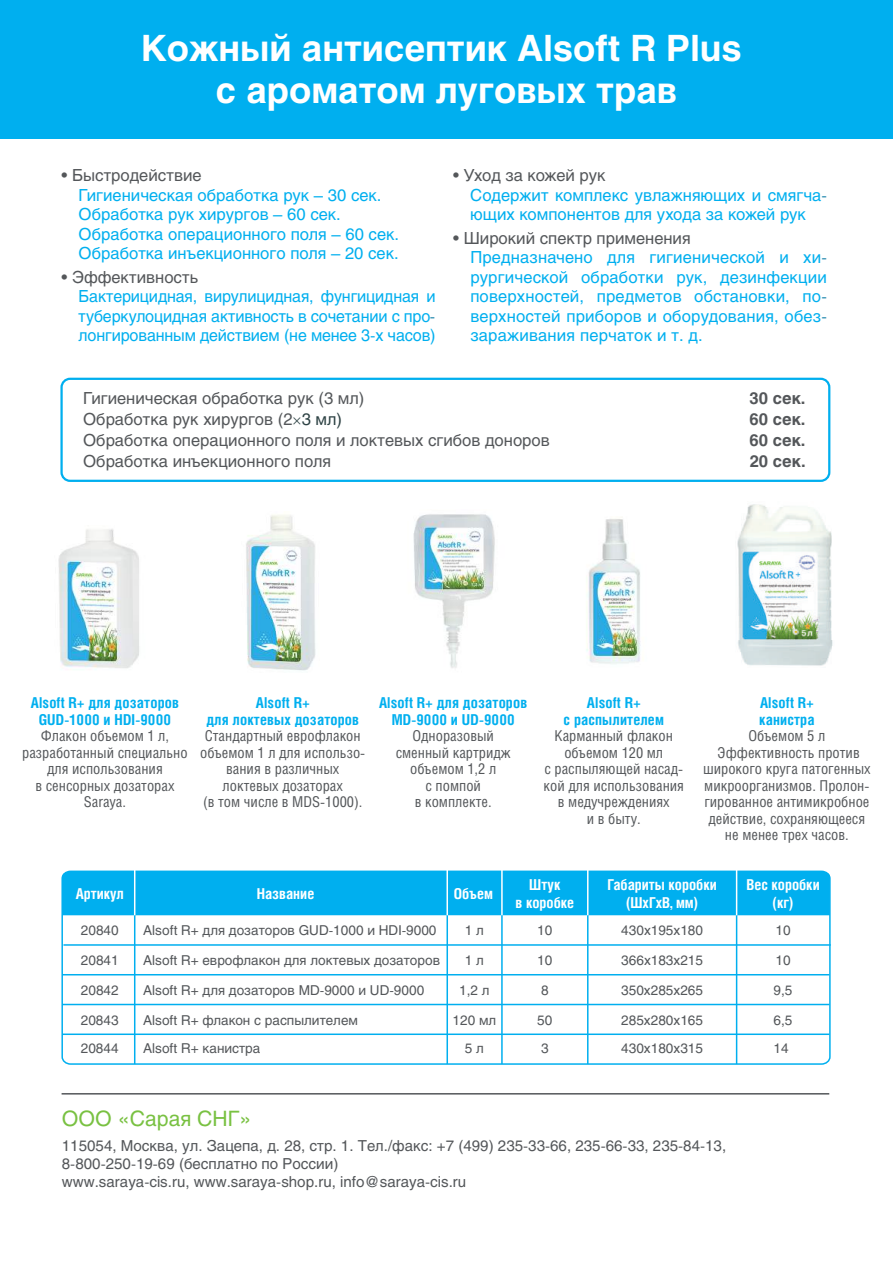
<style>
.page{position:relative;width:893px;height:1263px;background:#fff}
.page>*{position:absolute;margin:0;border:0;box-sizing:border-box;transform-origin:0 0}
.t1{font:700 36px/42px "Helios C";color:#fff;text-align:center}
.t2{font:21px "Helios C";color:#79c142}
.t3{font:16.5px/19.5px "Helios C";color:#00afef}
.t4{font:16.5px "Helios C";color:#54575a}
.t5{font:700 16.5px "Helios C";color:#54575a}
.t6{font:15px/16.5px "Helios Cond C";color:#54575a;text-align:center}
.t7{font:15px/18px "Helios C";color:#54575a}
.t8{font:700 15px/16.5px "Helios Cond C";letter-spacing:.01em;color:#00afef;text-align:center}
.t9{font:700 15px/18px "Helios Cond C";color:#fff;text-align:center}
.t10{font:13.5px "Helios C";color:#54575a}
.s1{color:#54575a}
.s2{color:#2d4244}
</style>
<div class="page">
<div style="left:0;top:0;width:893px;height:138px;background:#00afef"></div>
<img style="left:58px;top:529px;width:81px;height:139px">
<img style="left:246px;top:514px;width:70px;height:157px">
<img style="left:413px;top:514px;width:82px;height:154px">
<img style="left:586px;top:519px;width:55px;height:145px">
<img style="left:737px;top:504px;width:96px;height:162px">
<div style="left:60px;top:378px;width:770px;height:104px;border:2px solid #00afef;border-radius:9px"></div>
<svg style="left:61px;top:870px;width:770px;height:195px"></svg>
<div style="left:62px;top:871px;width:768px;height:44px;background:#00afef"></div>
<hr style="left:63px;top:944px;width:768px;height:2px;background:#00afef">
<hr style="left:62px;top:974px;width:767px;height:1px;background:#00afef">
<hr style="left:62px;top:1004px;width:767px;height:1px;background:#00afef">
<hr style="left:62px;top:1033px;width:767px;height:2px;background:#00afef">
<hr style="left:134px;top:899px;width:1px;height:165px;background:#00afef">
<hr style="left:446px;top:899px;width:2px;height:165px;background:#00afef">
<hr style="left:501px;top:899px;width:2px;height:165px;background:#00afef">
<hr style="left:587px;top:899px;width:1px;height:165px;background:#00afef">
<hr style="left:736px;top:899px;width:1px;height:165px;background:#00afef">
<hr style="left:134px;top:868px;width:1px;height:47px;background:#fff">
<hr style="left:446px;top:868px;width:2px;height:47px;background:#fff">
<hr style="left:501px;top:868px;width:2px;height:47px;background:#fff">
<hr style="left:587px;top:868px;width:1px;height:47px;background:#fff">
<hr style="left:736px;top:868px;width:1px;height:47px;background:#fff">
<hr style="left:62px;top:1093px;width:767px;height:1px;background:#54575a">
<h1 class="t1" style="left:141px;top:27px;width:602px">Кожный антисептик Alsoft R Plus c ароматом луговых трав</h1>
<p class="t4" style="left:62px;top:165px;width:142px">• Быстродействие</p>
<p class="t3" style="left:79px;top:185px;width:322px">Гигиеническая обработка рук – 30 сек.<br>Обработка рук хирургов – 60 сек.<br>Обработка операционного поля – 60 сек.<br>Обработка инъекционного поля – 20 сек.</p>
<p class="t4" style="left:62px;top:267px;width:138px">• Эффективность</p>
<p class="t3" style="left:79px;top:287px;width:359px;text-align:justify">Бактерицидная, вирулицидная, фунгицидная и туберкулоцидная активность в сочетании с про&shy;лонгированным действием (не менее 3-х часов)</p>
<p class="t3" style="left:470px;top:165px;width:358px;text-indent:-17px"><span class="s1">• Уход за кожей рук<br></span>Содержит комплекс увлажняющих и смягча&shy;ющих компонентов для ухода за кожей рук</p>
<p class="t3" style="left:470px;top:228px;width:358px;text-indent:-17px"><span class="s1">• Широкий спектр применения<br></span>Предназначено для гигиенической и хи&shy;рургической обработки рук, дезинфекции поверхностей, предметов обстановки, по&shy;верхностей приборов и оборудования, обез&shy;зараживания перчаток и т. д.</p>
<p class="t4" style="left:83px;top:388px;width:283px">Гигиеническая обработка рук (3 мл)</p>
<p class="t5" style="left:750px;top:388px;width:57px">30 сек.</p>
<p class="t4" style="left:83px;top:409px;width:261px">Обработка рук хирургов (2 <span class="s2">3 мл)</span></p>
<p class="t5" style="left:750px;top:409px;width:57px">60 сек.</p>
<p class="t4" style="left:83px;top:430px;width:468px">Обработка операционного поля и локтевых сгибов доноров</p>
<p class="t5" style="left:750px;top:430px;width:57px">60 сек.</p>
<p class="t4" style="left:83px;top:451px;width:249px">Обработка инъекционного поля</p>
<p class="t5" style="left:750px;top:451px;width:57px">20 сек.</p>
<p class="t8" style="left:31px;top:694px;width:150px">Alsoft R+ для дозаторов<br>GUD-1000 и HDI-9000</p>
<p class="t6" style="left:22px;top:727px;width:167px">Флакон объемом 1 л, разработанный специально для использования<br>в сенсорных дозаторах<br>Saraya.</p>
<p class="t8" style="left:206px;top:694px;width:154px">Alsoft R+<br>для локтевых дозаторов</p>
<p class="t6" style="left:200px;top:727px;width:167px">Стандартный еврофлакон объемом 1 л для использо&shy;вания в различных локтевых дозаторах<br>(в том числе в MDS-1000).</p>
<p class="t8" style="left:379px;top:694px;width:150px">Alsoft R+ для дозаторов<br>MD-9000 и UD-9000</p>
<p class="t6" style="left:396px;top:727px;width:117px">Одноразовый сменный картридж объемом 1,2 л<br>с помпой<br>в комплекте.</p>
<p class="t8" style="left:564px;top:694px;width:102px">Alsoft R+<br>с распылителем</p>
<p class="t6" style="left:543px;top:727px;width:142px">Карманный флакон объемом 120 мл<br>с распыляющей насад&shy;кой для использования в медучреждениях<br>и в быту.</p>
<p class="t8" style="left:759px;top:694px;width:57px;text-align:left">Alsoft R+ канистра</p>
<p class="t6" style="left:703px;top:727px;width:169px">Объемом 5 л<br>Эффективность против широкого круга патогенных микроорганизмов. Пролон&shy;гированное антимикробное действие, сохраняющееся не менее трех часов.</p>
<p class="t9" style="left:76px;top:884px;width:49px">Артикул</p>
<p class="t9" style="left:257px;top:884px;width:59px">Название</p>
<p class="t9" style="left:454px;top:884px;width:41px">Объем</p>
<p class="t9" style="left:515px;top:875px;width:60px">Штук<br>в коробке</p>
<p class="t9" style="left:608px;top:875px;width:111px">Габариты коробки (ШxГxВ, мм)</p>
<p class="t9" style="left:746px;top:875px;width:75px">Вес коробки (кг)</p>
<p class="t10" style="left:81px;top:922px;width:39px">20840</p>
<p class="t10" style="left:143px;top:922px;width:295px">Alsoft R+ для дозаторов GUD-1000 и HDI-9000</p>
<p class="t10" style="left:537px;top:922px;width:17px">10</p>
<p class="t10" style="left:621px;top:922px;width:83px">430x195x180</p>
<p class="t10" style="left:775px;top:922px;width:17px">10</p>
<p class="t10" style="left:81px;top:952px;width:39px">20841</p>
<p class="t10" style="left:143px;top:952px;width:298px">Alsoft R+ еврофлакон для локтевых дозаторов</p>
<p class="t10" style="left:537px;top:952px;width:17px">10</p>
<p class="t10" style="left:621px;top:952px;width:83px">366x183x215</p>
<p class="t10" style="left:775px;top:952px;width:17px">10</p>
<p class="t10" style="left:81px;top:982px;width:39px">20842</p>
<p class="t10" style="left:143px;top:982px;width:283px">Alsoft R+ для дозаторов MD-9000 и UD-9000</p>
<p class="t10" style="left:541px;top:982px;width:9px">8</p>
<p class="t10" style="left:465px;top:922px;width:21px">1 л</p>
<p class="t10" style="left:465px;top:952px;width:21px">1 л</p>
<p class="t10" style="left:459px;top:982px;width:32px">1,2 л</p>
<p class="t10" style="left:452px;top:1012px;width:45px">120 мл</p>
<p class="t10" style="left:537px;top:1012px;width:17px">50</p>
<p class="t10" style="left:621px;top:1012px;width:83px">285x280x165</p>
<p class="t10" style="left:773px;top:1012px;width:20px">6,5</p>
<p class="t10" style="left:621px;top:982px;width:83px">350x285x265</p>
<p class="t10" style="left:774px;top:982px;width:20px">9,5</p>
<p class="t10" style="left:81px;top:1012px;width:39px">20843</p>
<p class="t10" style="left:143px;top:1012px;width:216px">Alsoft R+ флакон с распылителем</p>
<p class="t10" style="left:81px;top:1040px;width:39px">20844</p>
<p class="t10" style="left:143px;top:1040px;width:119px">Alsoft R+ канистра</p>
<p class="t10" style="left:621px;top:1040px;width:83px">430x180x315</p>
<p class="t10" style="left:773px;top:1040px;width:17px">14</p>
<p class="t10" style="left:541px;top:1040px;width:9px">3</p>
<p class="t10" style="left:465px;top:1040px;width:21px">5 л</p>
<p class="t2" style="left:62px;top:1106px;width:191px">ООО «Сарая СНГ»</p>
<p class="t7" style="left:62px;top:1137px;width:666px">115054, Москва, ул. Зацепа, д. 28, стр. 1. Тел./факс: +7 (499) 235-33-66, 235-66-33, 235-84-13,<br>8-800-250-19-69 (бесплатно по России)<br>www.saraya-cis.ru, www.saraya-shop.ru, info@saraya-cis.ru</p>
</div>
